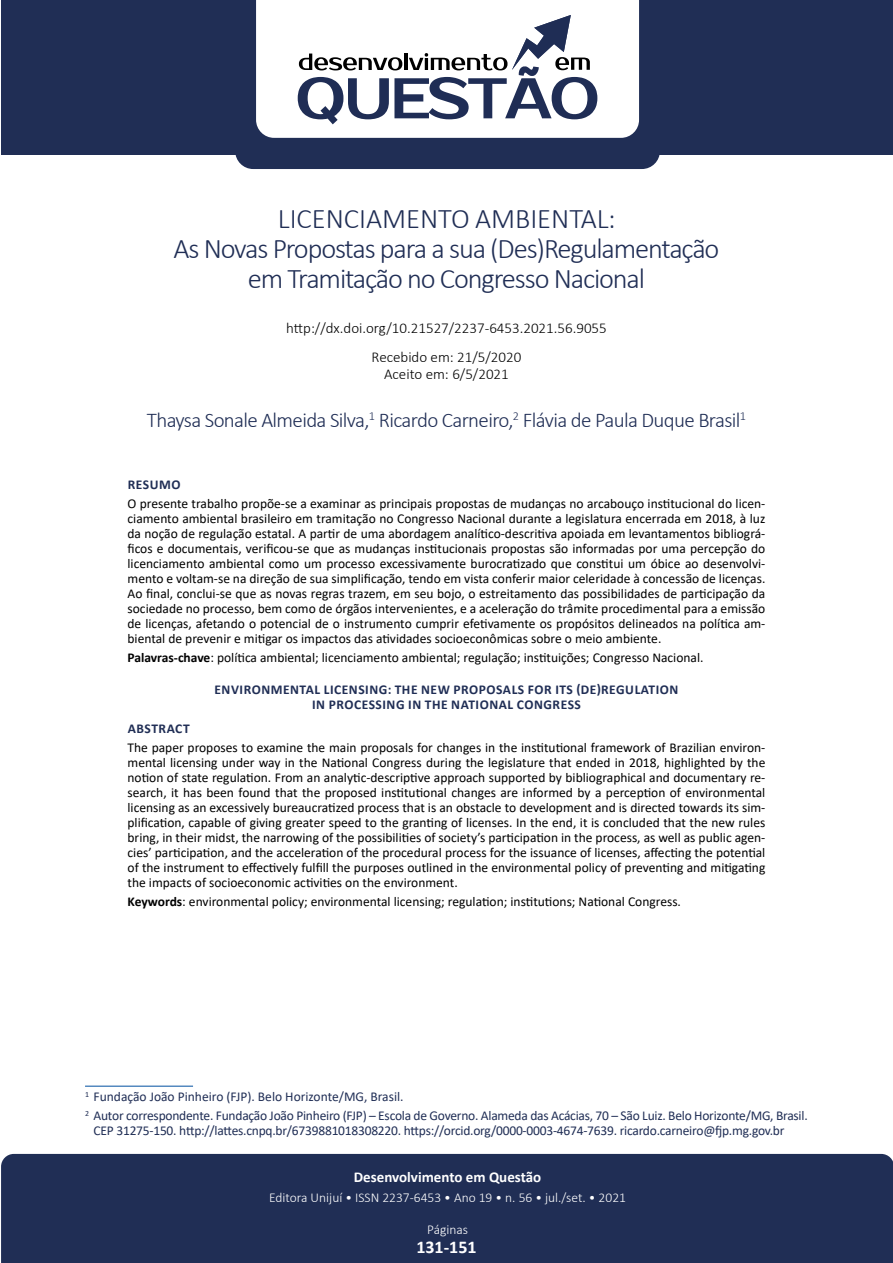
<style>
.page{position:relative;width:893px;height:1263px;background:#fff}
.page>*{position:absolute;margin:0;border:0;box-sizing:border-box;transform-origin:0 0}
.t1{font:300 28.5px/30px "Calibri";letter-spacing:-.04em;color:#202e55;text-align:center}
.t2{font:300 21px "Calibri";letter-spacing:-.03em;color:#202e55}
.t3{font:700 18px "Calibri";color:#fff}
.t4{font:300 15px/29.2px "Calibri";color:#000;text-align:center}
.t5{font:700 15px "Calibri";color:#fff}
.t6{font:13.5px/15px "Calibri";color:#000;text-align:justify}
.t7{font:13.5px/19.2px "Calibri";letter-spacing:-.015em;color:#202e55}
.t8{font:700 13.5px/15px "Calibri";letter-spacing:.04em;color:#202e55;text-align:center}
.t9{font:300 13.5px "Calibri";color:#fff}
.s1{font-weight:700}
</style>
<div class="page">
<div style="left:1px;top:0;width:892px;height:154px;background:#202e55"></div>
<div style="left:235px;top:0;width:425px;height:169px;background:#202e55;border-radius:18px"></div>
<div style="left:256px;top:0;width:383px;height:138px;background:#fff"></div>
<svg style="left:298px;top:15px;width:299px;height:109px"></svg>
<div style="left:1px;top:1154px;width:892px;height:109px;background:#202e55"></div>
<hr style="left:85px;top:1086px;width:108px;height:1px;background:#004f9f">
<h1 class="t1" style="left:174px;top:203px;width:547px">LICENCIAMENTO AMBIENTAL:<br>As Novas Propostas para a sua (Des)Regulamentação em Tramitação no Congresso Nacional</h1>
<p class="t4" style="left:286px;top:313px;width:322px">http://dx.doi.org/10.21527/2237-6453.2021.56.9055<br>Recebido em: 21/5/2020</p>
<p class="t4" style="left:384px;top:359px;width:126px">Aceito em: 6/5/2021</p>
<h2 class="t2" style="left:147px;top:407px;width:601px">Thaysa Sonale Almeida Silva,<sup>1</sup> Ricardo Carneiro,<sup>2</sup> Flávia de Paula Duque Brasil<sup>1</sup></h2>
<p class="t8" style="left:128px;top:477px;width:54px">RESUMO</p>
<p class="t6" style="left:128px;top:496px;width:639px">O presente trabalho propõe-se a examinar as principais propostas de mudanças no arcabouço institucional do licen&shy;ciamento ambiental brasileiro em tramitação no Congresso Nacional durante a legislatura encerrada em 2018, à luz da noção de regulação estatal. A partir de uma abordagem analítico-descritiva apoiada em levantamentos bibliográ&shy;ficos e documentais, verificou-se que as mudanças institucionais propostas são informadas por uma percepção do licenciamento ambiental como um processo excessivamente burocratizado que constitui um óbice ao desenvolvi&shy;mento e voltam-se na direção de sua simplificação, tendo em vista conferir maior celeridade à concessão de licenças.<br>Ao final, conclui-se que as novas regras trazem, em seu bojo, o estreitamento das possibilidades de participação da sociedade no processo, bem como de órgãos intervenientes, e a aceleração do trâmite procedimental para a emissão de licenças, afetando o potencial de o instrumento cumprir efetivamente os propósitos delineados na política am&shy;biental de prevenir e mitigar os impactos das atividades socioeconômicas sobre o meio ambiente.</p>
<p class="t6" style="left:128px;top:650px;width:577px"><span class="s1">Palavras-chave</span>: política ambiental; licenciamento ambiental; regulação; instituições; Congresso Nacional.</p>
<p class="t8" style="left:215px;top:682px;width:465px">ENVIRONMENTAL LICENSING: THE NEW PROPOSALS FOR ITS (DE)REGULATION<br>IN PROCESSING IN THE NATIONAL CONGRESS</p>
<p class="t8" style="left:128px;top:721px;width:63px">ABSTRACT</p>
<p class="t6" style="left:128px;top:740px;width:639px">The paper proposes to examine the main proposals for changes in the institutional framework of Brazilian environ&shy;mental licensing under way in the National Congress during the legislature that ended in 2018, highlighted by the notion of state regulation. From an analytic-descriptive approach supported by bibliographical and documentary re&shy;search, it has been found that the proposed institutional changes are informed by a perception of environmental licensing as an excessively bureaucratized process that is an obstacle to development and is directed towards its sim&shy;plification, capable of giving greater speed to the granting of licenses. In the end, it is concluded that the new rules bring, in their midst, the narrowing of the possibilities of society’s participation in the process, as well as public agen&shy;cies’ participation, and the acceleration of the procedural process for the issuance of licenses, affecting the potential of the instrument to effectively fulfill the purposes outlined in the environmental policy of preventing and mitigating the impacts of socioeconomic activities on the environment.</p>
<p class="t6" style="left:128px;top:894px;width:555px"><span class="s1">Keywords</span>: environmental policy; environmental licensing; regulation; institutions; National Congress.</p>
<p class="t7" style="left:85px;top:1087px;width:724px"><sup>1</sup> Fundação João Pinheiro (FJP). Belo Horizonte/MG, Brasil.<br><sup>2</sup> Autor correspondente. Fundação João Pinheiro (FJP) – Escola de Governo. Alameda das Acácias, 70 – São Luiz. Belo Horizonte/MG, Brasil.</p>
<p class="t7" style="left:94px;top:1121px;width:692px">CEP 31275-150. http://lattes.cnpq.br/6739881018308220. https://orcid.org/0000-0003-4674-7639. ricardo.carneiro@fjp.mg.gov.br</p>
<p class="t5" style="left:354px;top:1167px;width:189px">Desenvolvimento em Questão</p>
<p class="t9" style="left:269px;top:1189px;width:358px">Editora Unijuí • ISSN 2237-6453 • Ano 19 • n. 56 • jul./set. • 2021</p>
<p class="t9" style="left:427px;top:1221px;width:42px">Páginas</p>
<h3 class="t3" style="left:416px;top:1234px;width:62px">131-151</h3>
</div>
